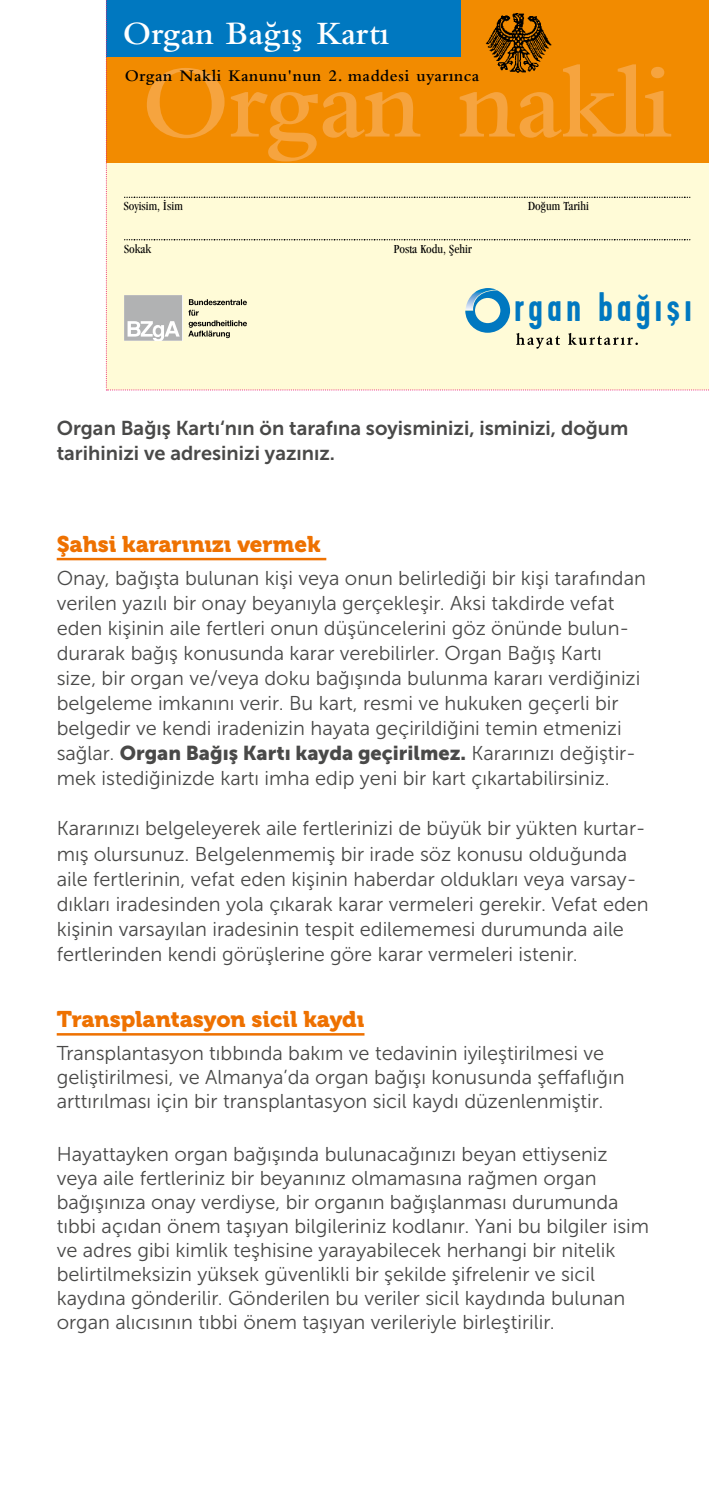
<style>
.page{position:relative;width:709px;height:1489px;background:#fff}
.page>*{position:absolute;margin:0;border:0;box-sizing:border-box;transform-origin:0 0}
.t1{font:600 107.5px "Bembo";letter-spacing:-.01em;color:#f6a43f}
.t2{font:700 41.25px "Garage Gothic";letter-spacing:.11em;color:#0078c0}
.t3{font:600 34px "Bembo";color:#fff}
.t4{font:22.5px "Museo 900";color:#ee7100}
.t5{font:20px/25px "Museo Sans 300";color:#494948}
.t6{font:20px/25px "Museo Sans 700";color:#494948}
.t7{font:20px "Museo Sans 900";color:#494948}
.t8{font:600 17px "Bembo";letter-spacing:.03em;color:#000}
.t9{font:condensed 12.75px "Garamond";color:#000}
.s1{font-family:"Garamond";font-weight:400;font-stretch:condensed}
.s2{font-family:"Bembo";font-weight:600;font-stretch:normal}
.s3{font-family:"Museo Sans 300"}
</style>
<div class="page">
<hr style="left:57px;top:558px;width:269px;height:2px;background:#ee7100">
<hr style="left:57px;top:1033px;width:307px;height:2px;background:#ee7100">
<svg style="left:106px;top:0;width:603px;height:390px;background:#dfc68b"></svg>
<h3 class="t3" style="left:123px;top:14px;width:268px">Organ Bag˘ıs<span class="s1">¸</span> Kartı</h3>
<h1 class="t1" style="left:141px;top:43px;width:532px">Organ nakli</h1>
<p class="t8" style="left:125px;top:66px;width:356px">Organ Nakli Kanunu'nun 2. maddesi uyarınca</p>
<p class="t9" style="left:124px;top:199px;width:60px">Soyisim, I˙sim</p>
<p class="t9" style="left:528px;top:199px;width:62px">Dog<span class="s2">˘</span>um Tarihi</p>
<p class="t9" style="left:124px;top:242px;width:28px">Sokak</p>
<p class="t9" style="left:394px;top:242px;width:80px">Posta Kodu, S¸ehir</p>
<h2 class="t2" style="left:514px;top:285px;width:179px">rgan ba˘gı¸sı</h2>
<p class="t6" style="left:57px;top:416px;width:573px">Organ Bağış Kartı‘nın ön tarafına soyisminizi, isminizi, doğum tarihinizi ve adresinizi yazınız.</p>
<p class="t4" style="left:57px;top:531px;width:265px">Şahsi kararınızı vermek</p>
<p class="t5" style="left:57px;top:566px;width:590px">Onay, bağışta bulunan kişi veya onun belirlediği bir kişi tarafından verilen yazılı bir onay beyanıyla gerçekleşir. Aksi takdirde vefat eden kişinin aile fertleri onun düşüncelerini göz önünde bulun&shy;durarak bağış konusunda karar verebilirler. Organ Bağış Kartı size, bir organ ve/veya doku bağışında bulunma kararı verdiğinizi belgeleme imkanını verir. Bu kart, resmi ve hukuken geçerli bir belgedir ve kendi iradenizin hayata geçirildiğini temin etmenizi</p>
<p class="t7" style="left:57px;top:742px;width:580px"><span class="s3">sağlar.</span> Organ Bağış Kartı kayda geçirilmez. <span class="s3">Kararınızı değiştir-</span></p>
<p class="t5" style="left:57px;top:766px;width:554px">mek istediğinizde kartı imha edip yeni bir kart çıkartabilirsiniz.</p>
<p class="t5" style="left:57px;top:816px;width:593px">Kararınızı belgeleyerek aile fertlerinizi de büyük bir yükten kurtar&shy;mış olursunuz. Belgelenmemiş bir irade söz konusu olduğunda aile fertlerinin, vefat eden kişinin haberdar oldukları veya varsay&shy;dıkları iradesinden yola çıkarak karar vermeleri gerekir. Vefat eden kişinin varsayılan iradesinin tespit edilememesi durumunda aile fertlerinden kendi görüşlerine göre karar vermeleri istenir.</p>
<p class="t4" style="left:57px;top:1006px;width:309px">Transplantasyon sicil kaydı</p>
<p class="t5" style="left:57px;top:1040px;width:569px;line-height:24px">Transplantasyon tıbbında bakım ve tedavinin iyileştirilmesi ve geliştirilmesi, ve Almanya’da organ bağışı konusunda şeffaflığın arttırılması için bir transplantasyon sicil kaydı düzenlenmiştir.</p>
<p class="t5" style="left:57px;top:1141px;width:594px;line-height:24px">Hayattayken organ bağışında bulunacağınızı beyan ettiyseniz veya aile fertleriniz bir beyanınız olmamasına rağmen organ bağışınıza onay verdiyse, bir organın bağışlanması durumunda tıbbi açıdan önem taşıyan bilgileriniz kodlanır. Yani bu bilgiler isim ve adres gibi kimlik teşhisine yarayabilecek herhangi bir nitelik belirtilmeksizin yüksek güvenlikli bir şekilde şifrelenir ve sicil kaydına gönderilir. Gönderilen bu veriler sicil kaydında bulunan organ alıcısının tıbbi önem taşıyan verileriyle birleştirilir.</p>
</div>
